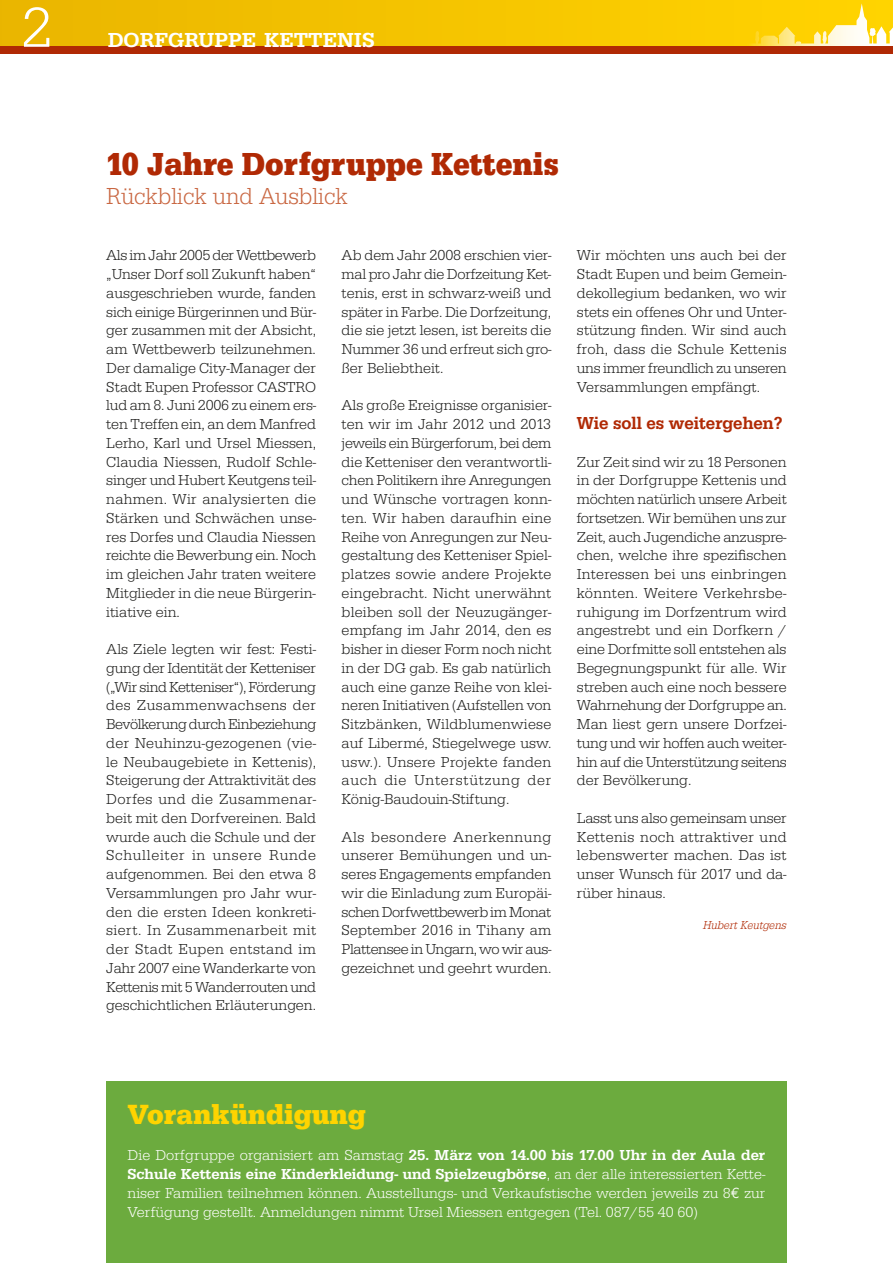
<style>
.page{position:relative;width:893px;height:1263px;background:#fff}
.page>*{position:absolute;margin:0;border:0;box-sizing:border-box;transform-origin:0 0}
.t1{font:58.5px "URW Egyptienne T Ligh";color:#fff}
.t2{font:33px "URW Egyptienne T Bold Narr";color:#b02904}
.t3{font:28.8px "URW Egyptienne T Bold Narr";color:#ffd400}
.t4{font:24px "URW Egyptienne T Ligh Narr";color:#c96742}
.t5{font:500 21px "URW Egyptienne T";color:#fff}
.t6{font:500 18px "URW Egyptienne T";color:#b02904;scale:.95 1}
.t7{font:15px/18.8px "URW Egyptienne T Ligh";color:#1a1a18;text-align:justify}
.t8{font:500 15px/18.8px "URW Egyptienne T";color:#fff}
.t9{font:15px/18.8px "URW Egyptienne T Ligh";color:#fff}
.t10{font:12px "URW Egyptienne T Ligh Extr Narr Obli";color:#b02904}
.s1{font-family:"URW Egyptienne T Ligh";font-weight:400}
.s2{font-family:"Euro Mono"}
</style>
<div class="page">
<div style="left:0;top:0;width:893px;height:47px;background:#f3c200"></div>
<svg style="left:746px;top:3px;width:147px;height:44px"></svg>
<div style="left:0;top:47px;width:893px;height:7px;background:#b02904"></div>
<div style="left:106px;top:1082px;width:681px;height:181px;background:#6cab3e"></div>
<h1 class="t1" style="left:21px;top:-6px;width:33px">2</h1>
<h3 class="t5" style="left:108px;top:27px;width:268px">DORFGRUPPE KETTENIS</h3>
<h2 class="t2" style="left:106px;top:145px;width:454px">10 Jahre Dorfgruppe Kettenis</h2>
<h3 class="t4" style="left:106px;top:182px;width:243px">Rückblick und Ausblick</h3>
<p class="t7" style="left:106px;top:246px;width:211px">Als im Jahr 2005 der Wettbewerb „Unser Dorf soll Zukunft haben“ ausgeschrieben wurde, fanden sich einige Bürgerinnen und Bür&shy;ger zusammen mit der Absicht, am Wettbewerb teilzunehmen.<br>Der damalige City-Manager der Stadt Eupen Professor CASTRO lud am 8. Juni 2006 zu einem ers&shy;ten Treffen ein, an dem Manfred Lerho, Karl und Ursel Miessen, Claudia Niessen, Rudolf Schle&shy;singer und Hubert Keutgens teil&shy;nahmen. Wir analysierten die Stärken und Schwächen unse&shy;res Dorfes und Claudia Niessen reichte die Bewerbung ein. Noch im gleichen Jahr traten weitere Mitglieder in die neue Bürgerin&shy;itiative ein.</p>
<p class="t7" style="left:106px;top:640px;width:211px">Als Ziele legten wir fest: Festi&shy;gung der Identität der Ketteniser („Wir sind Ketteniser“), Förderung des Zusammenwachsens der Bevölkerung durch Einbeziehung der Neuhinzu-gezogenen (vie&shy;le Neubaugebiete in Kettenis), Steigerung der Attraktivität des Dorfes und die Zusammenar&shy;beit mit den Dorfvereinen. Bald wurde auch die Schule und der Schulleiter in unsere Runde aufgenommen. Bei den etwa 8<br>Versammlungen pro Jahr wur&shy;den die ersten Ideen konkreti&shy;siert. In Zusammenarbeit mit der Stadt Eupen entstand im Jahr 2007 eine Wanderkarte von Kettenis mit 5 Wanderrouten und geschichtlichen Erläuterungen.</p>
<p class="t7" style="left:342px;top:246px;width:211px">Ab dem Jahr 2008 erschien vier&shy;mal pro Jahr die Dorfzeitung Ket&shy;tenis, erst in schwarz-weiß und später in Farbe. Die Dorfzeitung, die sie jetzt lesen, ist bereits die Nummer 36 und erfreut sich gro&shy;ßer Beliebtheit.</p>
<p class="t7" style="left:342px;top:396px;width:211px">Als große Ereignisse organisier&shy;ten wir im Jahr 2012 und 2013 jeweils ein Bürgerforum, bei dem die Ketteniser den verantwortli&shy;chen Politikern ihre Anregungen und Wünsche vortragen konn&shy;ten. Wir haben daraufhin eine Reihe von Anregungen zur Neu&shy;gestaltung des Ketteniser Spiel&shy;platzes sowie andere Projekte eingebracht. Nicht unerwähnt bleiben soll der Neuzugänger&shy;empfang im Jahr 2014, den es bisher in dieser Form noch nicht in der DG gab. Es gab natürlich auch eine ganze Reihe von klei&shy;neren Initiativen (Aufstellen von Sitzbänken, Wildblumenwiese auf Libermé, Stiegelwege usw. usw.). Unsere Projekte fanden auch die Unterstützung der König-Baudouin-Stiftung.</p>
<p class="t7" style="left:342px;top:827px;width:211px">Als besondere Anerkennung unserer Bemühungen und un&shy;seres Engagements empfanden wir die Einladung zum Europäi&shy;schen Dorfwettbewerb im Monat September 2016 in Tihany am Plattensee in Ungarn, wo wir aus&shy;gezeichnet und geehrt wurden.</p>
<p class="t7" style="left:577px;top:246px;width:211px">Wir möchten uns auch bei der Stadt Eupen und beim Gemein&shy;dekollegium bedanken, wo wir stets ein offenes Ohr und Unter&shy;stützung finden. Wir sind auch froh, dass die Schule Kettenis uns immer freundlich zu unseren Versammlungen empfängt.</p>
<p class="t6" style="left:577px;top:412px;width:218px">Wie soll es weitergehen?</p>
<p class="t7" style="left:577px;top:452px;width:211px">Zur Zeit sind wir zu 18 Personen in der Dorfgruppe Kettenis und möchten natürlich unsere Arbeit fortsetzen. Wir bemühen uns zur Zeit, auch Jugendiche anzuspre&shy;chen, welche ihre spezifischen Interessen bei uns einbringen könnten. Weitere Verkehrsbe&shy;ruhigung im Dorfzentrum wird angestrebt und ein Dorfkern / eine Dorfmitte soll entstehen als Begegnungspunkt für alle. Wir streben auch eine noch bessere Wahrnehung der Dorfgruppe an.<br>Man liest gern unsere Dorfzei&shy;tung und wir hoffen auch weiter&shy;hin auf die Unterstützung seitens der Bevölkerung.</p>
<p class="t7" style="left:577px;top:808px;width:211px">Lasst uns also gemeinsam unser Kettenis noch attraktiver und lebenswerter machen. Das ist unser Wunsch für 2017 und da&shy;rüber hinaus.</p>
<p class="t10" style="left:703px;top:918px;width:85px">Hubert Keutgens</p>
<h3 class="t3" style="left:128px;top:1097px;width:240px">Vorankündigung</h3>
<p class="t8" style="left:128px;top:1146px;width:639px"><span class="s1">Die Dorfgruppe organisiert am Samstag</span> 25. März von 14.00 bis 17.00 Uhr in der Aula der<br>Schule Kettenis eine Kinderkleidung- und Spielzeugbörse<span class="s1">, an der alle interessierten Kette-</span></p>
<p class="t9" style="left:128px;top:1183px;width:639px">niser Familien teilnehmen können. Ausstellungs- und Verkaufstische werden jeweils zu 8<span class="s2">€</span> zur<br>Verfügung gestellt. Anmeldungen nimmt Ursel Miessen entgegen (Tel. 087/55 40 60)</p>
</div>
